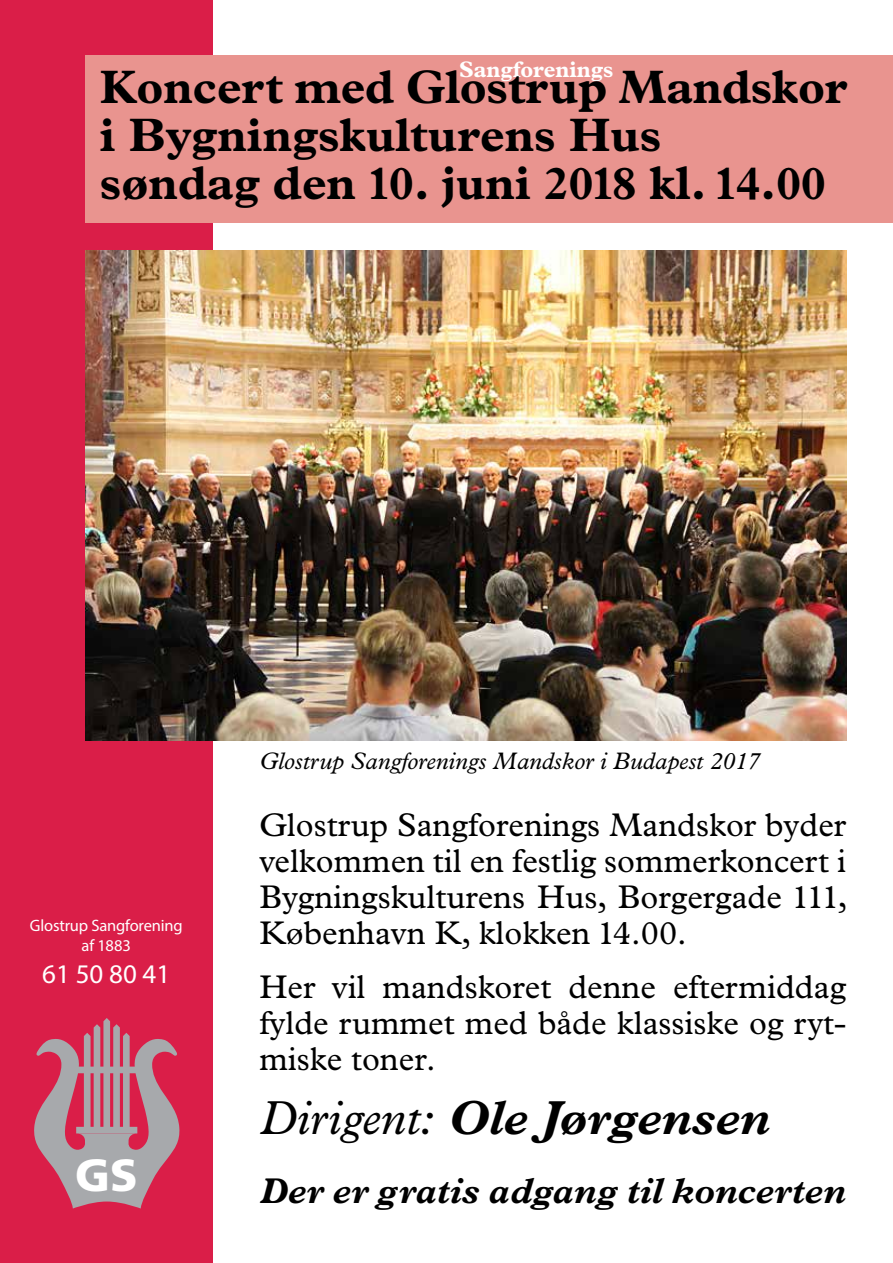
<style>
.page{position:relative;width:893px;height:1263px;background:#fff}
.page>*{position:absolute;margin:0;border:0;box-sizing:border-box;transform-origin:0 0}
.t1{font:italic 700 48px "Plantin MT Std";color:#000}
.t2{font:700 47.25px/48px "Plantin MT Std";color:#000}
.t3{font:900 45px "Frutiger";color:#fff}
.t4{font:italic 700 36px "Plantin MT Std";color:#000}
.t5{font:33px/36px "Plantin MT Std";color:#000;text-align:justify}
.t6{font:27px "Myriad Pro";color:#fff}
.t7{font:italic 24px "Plantin MT Std";color:#000}
.t8{font:700 22.5px "Plantin MT Std";letter-spacing:-.005em;color:#fff}
.t9{font:16.5px/19.8px "Myriad Pro";letter-spacing:-.01em;color:#fff;text-align:center}
.s1{font-weight:400}
</style>
<div class="page">
<div style="left:0;top:0;width:213px;height:1263px;background:#da1e48"></div>
<div style="left:85px;top:55px;width:808px;height:168px;background:#e9948f"></div>
<div style="left:678px;top:939px;width:8px;height:7px;border:3px solid #fff;border-radius:50%"></div>
<div style="left:427px;top:1065px;width:7px;height:7px;border:3px solid #fff;border-radius:50%"></div>
<svg style="left:34px;top:1018px;width:146px;height:190px"></svg>
<img style="left:85px;top:251px;width:761px;height:489px">
<p class="t8" style="left:459px;top:56px;width:156px">Sangforenings</p>
<h2 class="t2" style="left:100px;top:63px;width:749px">Koncert med Glostrup Mandskor i Bygningskulturens Hus<br>søndag den 10. juni 2018 kl. 14.00</h2>
<p class="t9" style="left:30px;top:915px;width:154px">Glostrup Sangforening af 1883</p>
<p class="t6" style="left:42px;top:957px;width:129px">61 50 80 41</p>
<h3 class="t3" style="left:75px;top:1148px;width:64px">GS</h3>
<p class="t7" style="left:259px;top:747px;width:502px">Glostrup Sangforenings Mandskor i Budapest 2017</p>
<p class="t5" style="left:259px;top:807px;width:590px">Glostrup Sangforenings Mandskor byder velkommen til en festlig sommerkoncert i Bygningskulturens Hus, Borgergade 111, København K, klokken 14.00.</p>
<p class="t5" style="left:259px;top:969px;width:588px">Her vil mandskoret denne eftermiddag fylde rummet med både klassiske og ryt&shy;miske toner.</p>
<h1 class="t1" style="left:259px;top:1089px;width:513px"><span class="s1">Dirigent:</span> Ole Jørgensen</h1>
<p class="t4" style="left:259px;top:1169px;width:588px">Der er gratis adgang til koncerten</p>
</div>
